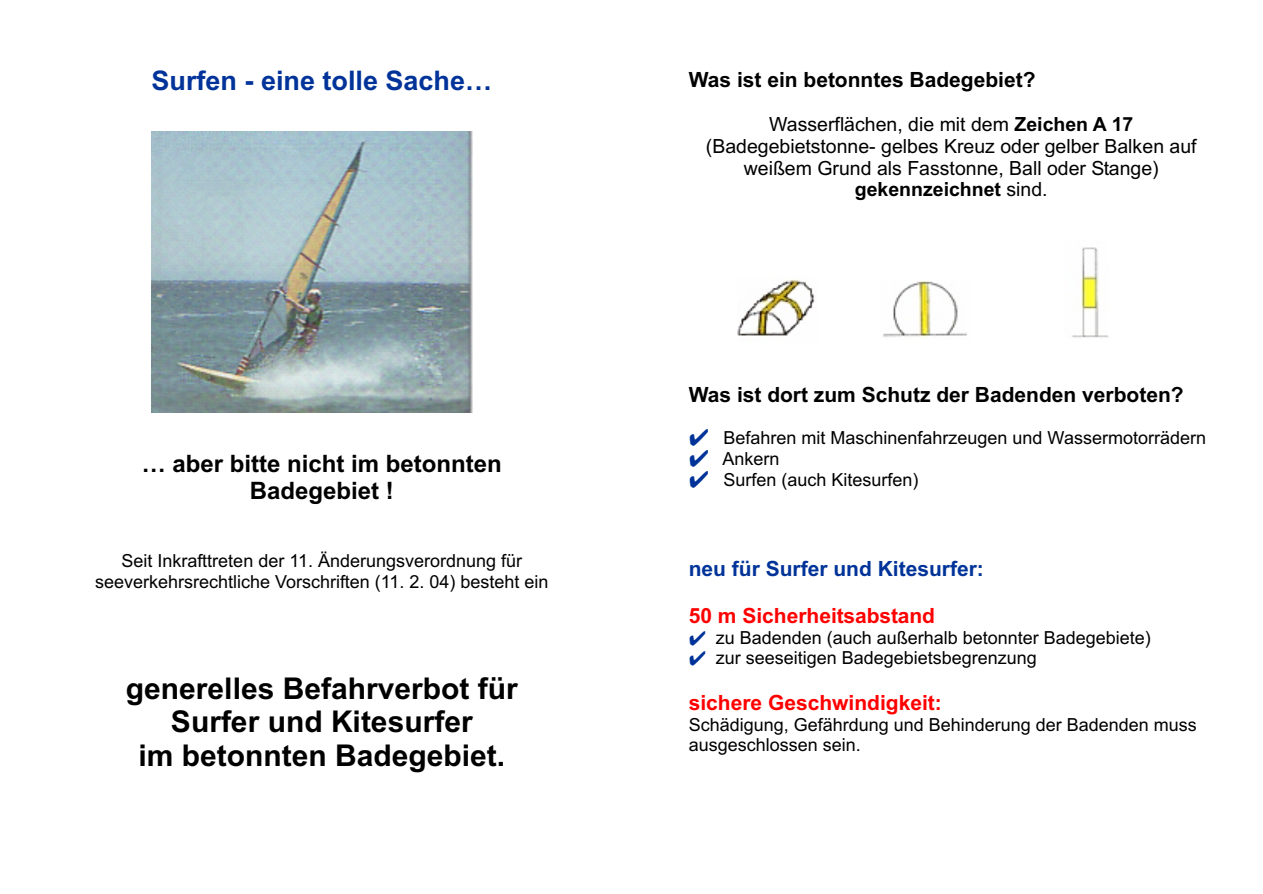
<style>
.page{position:relative;width:1263px;height:894px;background:#fff}
.page>*{position:absolute;margin:0;border:0;box-sizing:border-box;transform-origin:0 0}
.t1{font:700 30px/33.5px "Arial";color:#000;text-align:center}
.t2{font:700 27px "Arial";color:#039}
.t3{font:700 24px/26.8px "Arial";color:#000;text-align:center}
.t4{font:700 21px "Arial";color:#000}
.t5{font:700 21px "Arial";color:#f00}
.t6{font:700 21px "Arial";color:#039}
.t7{font:21px/21.1px "Zapf Dingbats BT";color:#039;text-align:justify}
.t8{font:19.5px/21.8px "Arial";color:#000;text-align:center}
.t9{font:18px/20.1px "Arial";color:#000}
.s1{font-weight:700}
</style>
<div class="page">
<img style="left:151px;top:132px;width:322px;height:281px">
<img style="left:738px;top:279px;width:77px;height:57px">
<img style="left:883px;top:281px;width:84px;height:56px">
<img style="left:1071px;top:247px;width:37px;height:91px">
<h2 class="t2" style="left:152px;top:70px;width:342px">Surfen - eine tolle Sache…</h2>
<h3 class="t3" style="left:142px;top:453px;width:362px">… aber bitte nicht im betonnten<br>Badegebiet !</h3>
<p class="t9" style="left:95px;top:553px;width:455px;text-align:center">Seit Inkrafttreten der 11. Änderungsverordnung für seeverkehrsrechtliche Vorschriften (11. 2. 04) besteht ein</p>
<h1 class="t1" style="left:126px;top:674px;width:393px">generelles Befahrverbot für<br>Surfer und Kitesurfer<br>im betonnten Badegebiet.</h1>
<p class="t4" style="left:689px;top:72px;width:348px">Was ist ein betonntes Badegebiet?</p>
<p class="t8" style="left:706px;top:115px;width:492px">Wasserflächen, die mit dem <span class="s1">Zeichen A 17 </span>(Badegebietstonne- gelbes Kreuz oder gelber Balken auf weißem Grund als Fasstonne, Ball oder Stange) <span class="s1">gekennzeichnet</span> sind.</p>
<p class="t4" style="left:689px;top:387px;width:496px">Was ist dort zum Schutz der Badenden verboten?</p>
<p class="t9" style="left:723px;top:428px;width:485px;line-height:21.1px">Befahren mit Maschinenfahrzeugen und Wassermotorrädern<br>Ankern<br>Surfen (auch Kitesurfen)</p>
<p class="t7" style="left:689px;top:428px;width:21px">✔ ✔ ✔</p>
<p class="t6" style="left:689px;top:561px;width:297px">neu für Surfer und Kitesurfer:</p>
<p class="t5" style="left:689px;top:608px;width:248px">50 m Sicherheitsabstand</p>
<p class="t9" style="left:716px;top:629px;width:437px">zu Badenden (auch außerhalb betonnter Badegebiete) zur seeseitigen Badegebietsbegrenzung</p>
<p class="t5" style="left:689px;top:695px;width:255px">sichere Geschwindigkeit:</p>
<p class="t9" style="left:689px;top:716px;width:510px">Schädigung, Gefährdung und Behinderung der Badenden muss ausgeschlossen sein.</p>
</div>
